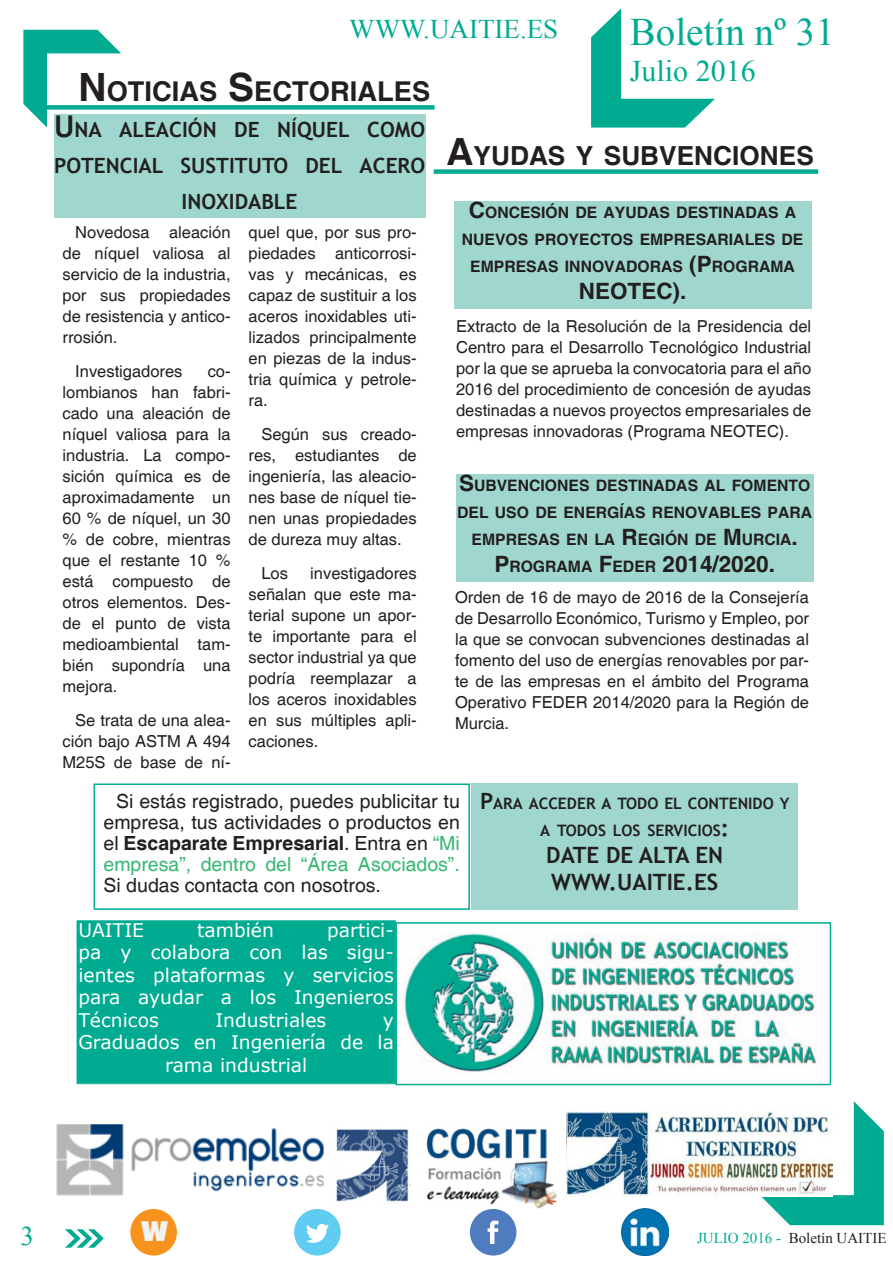
<style>
.page{position:relative;width:893px;height:1263px;background:#fff}
.page>*{position:absolute;margin:0;border:0;box-sizing:border-box;transform-origin:0 0}
.t1{font:39px "Times New Roman";color:#00ab91}
.t2{font:30px "Times New Roman";color:#00ab91}
.TITULOS_APARTADOS{font:700 27.3px "Helvetica";color:#231f20}
.t3{font:27px "Times New Roman";color:#00ab91}
.t4{font:700 26.25px "Helvetica";color:#231f20}
.t5{font:26.25px "Antique Olive Compact";color:#f2f3f4}
.t6{font:700 22.5px "Helvetica";color:#231f20}
.titular_noticia{font:700 22.5px "Trebuchet MS";color:#231f20}
.titular_noticia-2{font:700 22.5px "Trebuchet MS";letter-spacing:-.035em;color:#231f20}
.titular_noticia-3{font:700 21px "Trebuchet MS";color:#231f20}
.CUERPO_NOTICIA{font:19.5px/21px "Helvetica";color:#231f20;text-align:justify}
.t7{font:18.75px/22.5px "Verdana";color:#fff;text-align:justify}
.CUERPO_NOTICIA-2{font:16.5px/21px "Helvetica";color:#231f20;text-align:justify}
.t8{font:700 15.75px/27px "Helvetica";color:#231f20;text-align:center}
.titular_noticia-4{font:700 15.75px "Trebuchet MS";color:#231f20}
.t9{font:15px "Times New Roman";color:#231f20}
.s1{font-size:39px}
.s2{font-size:30px}
.s3{font-size:37.5px}
.s4{font-size:22.5px}
.s5{font-size:15.75px}
.s6{font-weight:700}
.s7{color:#37b772}
.s8{color:#00ab91}
</style>
<div class="page">
<svg style="left:65px;top:1229px;width:39px;height:19px"></svg>
<div style="left:470px;top:1209px;width:46px;height:46px;background:#4e7cbf;border-radius:50%"></div>
<svg style="left:488px;top:1220px;width:11px;height:24px"></svg>
<div style="left:294px;top:1209px;width:47px;height:46px;background:#60ccf1;border-radius:50%"></div>
<svg style="left:306px;top:1224px;width:23px;height:19px"></svg>
<div style="left:130px;top:1209px;width:47px;height:46px;background:#f7931d;border-radius:50%"></div>
<img style="left:622px;top:1209px;width:46px;height:46px">
<svg style="left:23px;top:30px;width:98px;height:98px"></svg>
<svg style="left:591px;top:9px;width:124px;height:119px"></svg>
<div style="left:630px;top:18px;width:238px;height:76px;background:#fff"></div>
<svg style="left:761px;top:1101px;width:123px;height:124px"></svg>
<div style="left:54px;top:115px;width:371px;height:103px;background:#9fd7ce"></div>
<div style="left:32px;top:105px;width:402px;height:5px;background:#00ab91"></div>
<div style="left:434px;top:169px;width:384px;height:5px;background:#00ab91"></div>
<div style="left:454px;top:201px;width:357px;height:107px;background:#9fd7ce"></div>
<img style="left:56px;top:1124px;width:268px;height:72px">
<img style="left:336px;top:1128px;width:221px;height:81px">
<img style="left:567px;top:1111px;width:265px;height:85px">
<img style="left:402px;top:933px;width:417px;height:140px">
<div style="left:395px;top:922px;width:436px;height:163px;border:2px solid #00ab91"></div>
<div style="left:77px;top:920px;width:319px;height:164px;background:#00ab91"></div>
<div style="left:78px;top:921px;width:317px;height:162px;border:1px solid #00ab91"></div>
<div style="left:471px;top:783px;width:327px;height:127px;background:#9fd7ce"></div>
<div style="left:94px;top:783px;width:376px;height:127px;border:2px solid #00ab91"></div>
<div style="left:456px;top:474px;width:357px;height:107px;background:#9fd7ce"></div>
<p class="t3" style="left:349px;top:11px;width:210px">WWW.UAITIE.ES</p>
<p class="TITULOS_APARTADOS" style="left:79px;top:75px;width:353px"><span class="s1">N</span>OTICIAS <span class="s1">S</span>ECTORIALES</p>
<p class="t1" style="left:630px;top:6px;width:206px">Boletín nº 31</p>
<p class="t2" style="left:630px;top:51px;width:127px">Julio 2016</p>
<p class="titular_noticia-3" style="left:54px;top:116px;width:35px"><span class="s2">U</span>NA</p>
<p class="titular_noticia-3" style="left:119px;top:116px;width:14px">ALEAC</p>
<p class="titular_noticia-3" style="left:182px;top:116px;width:143px">IÓN DE NÍQUEL</p>
<p class="titular_noticia-3" style="left:367px;top:116px;width:60px">COMO</p>
<p class="titular_noticia-3" style="left:54px;top:152px;width:41px">POTENC</p>
<p class="titular_noticia-3" style="left:133px;top:152px;width:19px">IAL</p>
<p class="titular_noticia-3" style="left:181px;top:152px;width:151px">SUSTITUTO DEL</p>
<p class="titular_noticia-3" style="left:360px;top:152px;width:14px">ACER</p>
<p class="titular_noticia-3" style="left:410px;top:152px;width:16px">O</p>
<p class="titular_noticia-3" style="left:182px;top:188px;width:80px">INOXIDABLE</p>
<p class="CUERPO_NOTICIA-2" style="left:63px;top:223px;width:170px;text-indent:13px">Novedosa aleación de níquel valiosa al servicio de la industria, por sus propiedades de resistencia y antico&shy;rrosión.</p>
<p class="CUERPO_NOTICIA-2" style="left:75px;top:361px;width:109px">Investigadores</p>
<p class="CUERPO_NOTICIA-2" style="left:63px;top:361px;width:170px;text-indent:145px">co&shy;lombianos han fabri&shy;cado una aleación de níquel valiosa para la industria. La compo&shy;sición química es de aproximadamente un 60 % de níquel, un 30 % de cobre, mientras que el restante 10 % está compuesto de otros elementos. Des&shy;de el punto de vista medioambiental tam&shy;bién supondría una mejora.</p>
<p class="CUERPO_NOTICIA-2" style="left:63px;top:710px;width:170px;text-indent:13px">Se trata de una alea&shy;ción bajo ASTM A 494<br>M25S de base de ní-</p>
<p class="CUERPO_NOTICIA-2" style="left:249px;top:223px;width:170px">quel que, por sus pro&shy;piedades anticorrosi&shy;vas y mecánicas, es capaz de sustituir a los aceros inoxidables uti&shy;lizados principalmente en piezas de la indus&shy;tria química y petrole&shy;ra.</p>
<p class="CUERPO_NOTICIA-2" style="left:249px;top:424px;width:170px;text-indent:13px">Según sus creado&shy;res, estudiantes de ingeniería, las aleacio&shy;nes base de níquel tie&shy;nen unas propiedades de dureza muy altas.</p>
<p class="CUERPO_NOTICIA-2" style="left:261px;top:563px;width:28px">Los</p>
<p class="CUERPO_NOTICIA-2" style="left:249px;top:563px;width:170px;text-indent:62px">investigadores señalan que este ma&shy;terial supone un apor&shy;te importante para el sector industrial ya que podría reemplazar a los aceros inoxidables en sus múltiples apli&shy;caciones.</p>
<p class="t4" style="left:446px;top:140px;width:369px"><span class="s3">A</span>YUDAS Y SUBVENCIONES</p>
<p class="t8" style="left:462px;top:200px;width:343px"><span class="s4">C</span>ONCESIÓN DE AYUDAS DESTINADAS A<br>NUEVOS PROYECTOS EMPRESARIALES DE<br>EMPRESAS INNOVADORAS <span class="s4">(P</span> ROGRAMA</p>
<p class="t6" style="left:579px;top:277px;width:33px">NEOTEC</p>
<p class="t6" style="left:673px;top:277px;width:15px">).</p>
<p class="CUERPO_NOTICIA-2" style="left:456px;top:316px;width:357px">Extracto de la Resolución de la Presidencia del Centro para el Desarrollo Tecnológico Industrial por la que se aprueba la convocatoria para el año 2016 del procedimiento de concesión de ayudas destinadas a nuevos proyectos empresariales de empresas innovadoras (Programa NEOTEC).</p>
<p class="t8" style="left:457px;top:472px;width:357px"><span class="s4">S</span>UBVENCIONES DESTINADAS AL FOMENTO<br>DEL USO DE ENERGÍAS RENOVABLES PARA<br>EMPRESAS EN LA <span class="s4">R</span>EGIÓN DE <span class="s4">M</span> URCIA<span class="s4">.</span></p>
<p class="t6" style="left:494px;top:550px;width:282px">P <span class="s5">ROGRAMA</span> F<span class="s5">EDER</span> 2014/2020.</p>
<p class="CUERPO_NOTICIA-2" style="left:455px;top:587px;width:356px">Orden de 16 de mayo de 2016 de la Consejería de Desarrollo Económico, Turismo y Empleo, por la que se convocan subvenciones destinadas al fomento del uso de energías renovables por par&shy;te de las empresas en el ámbito del Programa Operativo FEDER 2014/2020 para la Región de Murcia.</p>
<p class="CUERPO_NOTICIA" style="left:104px;top:791px;width:358px;text-indent:13px">Si estás registrado, puedes publicitar tu empresa, tus actividades o productos en el <span class="s6">Escaparate Empresarial</span>. Entra en <span class="s7">“Mi empresa”, dentro del “Área Asociados”.<br></span>Si dudas contacta con nosotros.</p>
<p class="t7" style="left:78px;top:918px;width:67px">UAITIE</p>
<p class="t7" style="left:197px;top:918px;width:78px">también</p>
<p class="t7" style="left:78px;top:918px;width:317px;text-indent:249px">partici&shy;pa y colabora con las sigu&shy;ientes plataformas y servicios para ayudar a los Ingenieros Técnicos</p>
<p class="t7" style="left:215px;top:1008px;width:112px">Industriales</p>
<p class="t7" style="left:383px;top:1008px;width:13px">y</p>
<p class="t7" style="left:78px;top:1030px;width:317px">Graduados en Ingeniería de la</p>
<p class="t7" style="left:165px;top:1053px;width:144px">rama industrial</p>
<p class="titular_noticia-4" style="left:480px;top:793px;width:25px"><span class="s4">P</span>ARA</p>
<p class="titular_noticia-4" style="left:529px;top:793px;width:11px">ACCE</p>
<p class="titular_noticia-4" style="left:567px;top:793px;width:153px">DER A TODO EL CONTEN</p>
<p class="titular_noticia-4" style="left:748px;top:793px;width:43px">IDO Y</p>
<p class="titular_noticia-4" style="left:540px;top:820px;width:190px">A TODOS LOS SERVICIOS<span class="s4">:</span></p>
<p class="titular_noticia-2" style="left:546px;top:840px;width:178px">DATE DE ALTA EN</p>
<p class="titular_noticia" style="left:551px;top:867px;width:167px">WWW.UAITIE.ES</p>
<h3 class="t3" style="left:21px;top:1217px;width:15px">3</h3>
<h3 class="t5" style="left:141px;top:1213px;width:29px">W</h3>
<p class="t9" style="left:697px;top:1227px;width:191px"><span class="s8">JULIO 2016 -</span> Boletín UAITIE</p>
</div>
